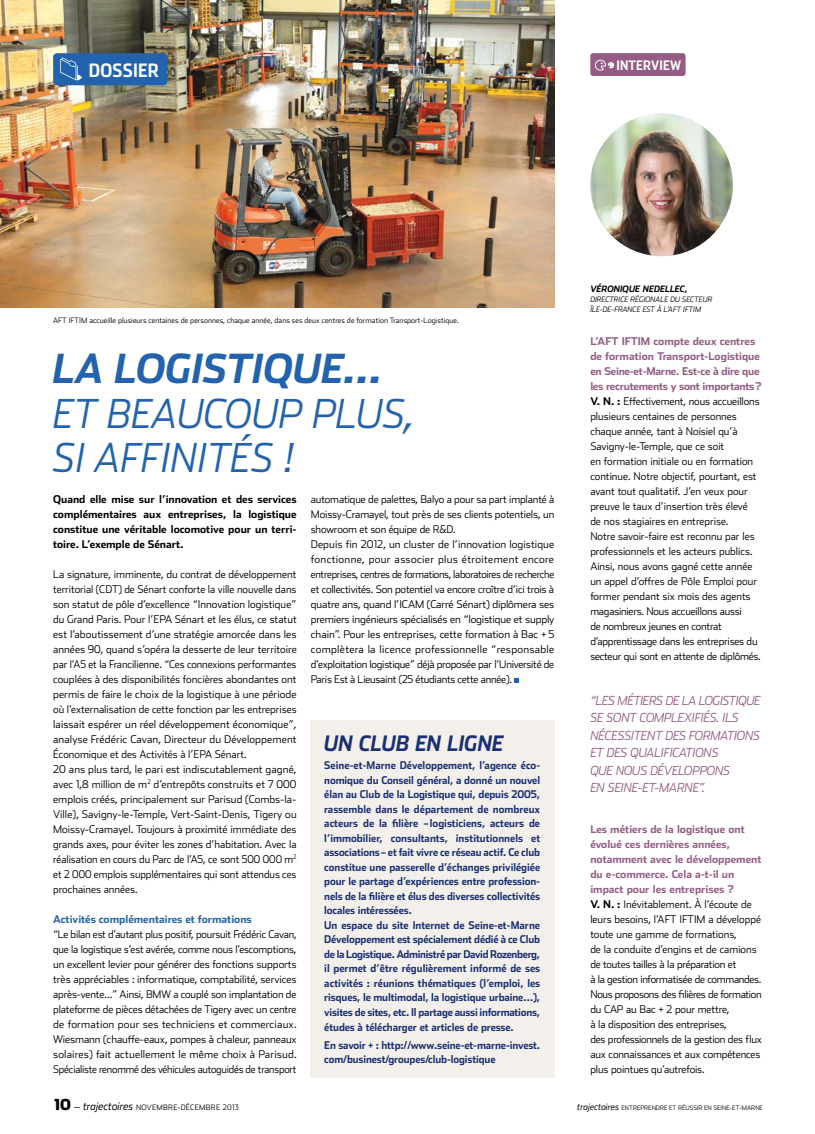
<style>
.page{position:relative;width:815px;height:1134px;background:#fff}
.page>*{position:absolute;margin:0;border:0;box-sizing:border-box;transform-origin:0 0}
.t1{font:italic 300 40px/44.4px "Stainless";color:#2363ad}
.t2{font:italic 700 40px "Stainless";color:#2363ad}
.t3{font:italic 700 21.25px "Stainless";color:#1a3075;scale:.95 1}
.t4{font:700 18.38px "Stainless Cond";color:#fff}
.t5{font:700 13.12px "Stainless Cond";letter-spacing:.015em;color:#fff}
.t6{font:italic 300 12.5px/17.5px "Stainless";letter-spacing:-.02em;color:#955c84}
.t7{font:italic 300 11.25px "Stainless";letter-spacing:-.005em;color:#000}
.t8{font:300 10.62px/15px "Stainless";letter-spacing:-.005em;color:#000}
.t9{font:700 10.62px/14.5px "Stainless";letter-spacing:-.01em;color:#1a3075;scale:.95 1}
.t10{font:700 10.62px/15px "Stainless";color:#000;text-align:justify}
.t11{font:700 10.62px "Stainless";color:#2363ad}
.t12{font:italic 700 8.75px "Stainless";color:#000}
.t13{font:300 7.5px "Stainless";letter-spacing:.01em;color:#000}
.t14{font:italic 300 7.5px "Stainless";color:#000}
.t15{font:300 6.25px "Stainless";color:#000}
.s1{font-weight:700;color:#955c84}
.s2{font-weight:700}
.s3{font-weight:900;font-style:normal;font-size:15px}
.s4{font-style:normal;font-size:8.75px}
.s5{font-style:normal;font-size:7.5px}
.s6{font-style:italic;font-size:9.38px}
</style>
<div class="page">
<img style="left:0;top:0;width:554px;height:308px">
<svg style="left:514px;top:678px;width:5px;height:4px"></svg>
<div style="left:53px;top:53px;width:114px;height:32px;background:#2363ad;border-radius:4px"></div>
<svg style="left:60px;top:58px;width:22px;height:22px"></svg>
<img style="left:590px;top:114px;width:143px;height:142px;border-radius:71px">
<div style="left:590px;top:53px;width:96px;height:23px;background:#955c84;border-radius:3px"></div>
<svg style="left:595px;top:60px;width:19px;height:11px"></svg>
<div style="left:310px;top:720px;width:244px;height:357px;background:#f3efeb"></div>
<h3 class="t4" style="left:89px;top:59px;width:72px">DOSSIER</h3>
<p class="t5" style="left:616px;top:57px;width:66px">INTERVIEW</p>
<p class="t13" style="left:53px;top:315px;width:407px">AFT I FTI M accueille plusieurs centaines de personnes, chaque année, dans ses deux centres de formation Transport-Logistique.</p>
<h1 class="t2" style="left:53px;top:345px;width:331px">LA LOGISTIQUE…</h1>
<h1 class="t1" style="left:53px;top:391px;width:363px">ET BEA UCOUPPL US,<br>SI AFFINIT</h1>
<h1 class="t1" style="left:231px;top:436px;width:66px">ÉS !</h1>
<p class="t10" style="left:53px;top:491px;width:245px">Quand elle mise sur l’innovation et des services complémentaires aux entreprises, la logistique constitue une véritable locomotive pour un terri&shy;toire. L’exemple de Sénart.</p>
<p class="t8" style="left:53px;top:566px;width:245px">La signature, imminente, du contrat de développement territorial (CDT) de Sénart conforte la ville nouvelle dans son statut de pôle d’excellence “I nnovation logistique” du Grand Paris. Pour l’EPA Sénart et les élus, ce statut est l’aboutissement d’une stratégie amorcée dans les années 90, quand s’opéra la desserte de leur territoire par l’A5 et la Francilienne. “Ces connexions performantes couplées à des disponibilités foncières abondantes ont permis de faire le choix de la logistique à une période où l’externalisation de cette fonction par les entreprises laissait espérer un réel développement économique”, analyse Frédéric Cavan, Directeur du Développement Économique et des Activités à l’EPA Sénart.<br>20 ans plus tard, le pari est indiscutablement gagné, avec 1,8 million de m<sup>2</sup> d’entrepôts construits et 7 000 emplois créés, principalement sur Parisud (Combs-la-Ville), Savigny-le-Temple, Vert-Saint-Denis, Tigery ou Moissy-Cramayel. Toujours à proximité immédiate des grands axes, pour éviter les zones d’habitation. Avec la réalisation en cours du Parc de l’A5, ce sont 500 000 m<sup>2 </sup>et 2 000 emplois supplémentaires qui sont attendus ces prochaines années.</p>
<p class="t11" style="left:53px;top:912px;width:200px">Activités complémentaires et formations</p>
<p class="t8" style="left:53px;top:926px;width:245px;text-align:justify">“Le bilan est d’autant plus positif, poursuit Frédéric Cavan, que la logistique s’est avérée, comme nous l’escomptions, un excellent levier pour générer des fonctions supports très appréciables : informatique, comptabilité, services après-vente…” Ainsi, BMW a couplé son implantation de plateforme de pièces détachées de Tigery avec un centre de formation pour ses techniciens et commerciaux.<br>Wiesmann (chauffe-eaux, pompes à chaleur, panneaux solaires) fait actuellement le même choix à Parisud.<br>Spécialiste renommé des véhicules autoguidés de transport</p>
<p class="t8" style="left:311px;top:491px;width:245px">automatique de palettes, Balyo a pour sa part implanté à Moissy-Cramayel, tout près de ses clients potentiels, un showroom et son équipe de R&amp;D.<br>Depuis fin 2012, un cluster de l’innovation logistique fonctionne, pour associer plus étroitement encore entreprises, centres de formations, laboratoires de recherche et collectivités. Son potentiel va encore croître d’ici trois à quatre ans, quand l’ICAM (Carré Sénart) diplômera ses premiers ingénieurs spécialisés en “logistique et supply chain”. Pour les entreprises, cette formation à Bac + 5 complètera la licence professionnelle “responsable d’exploitation logistique” déjà proposée par l’Université de Paris Est à Lieusaint (25 étudiants cette année).</p>
<h2 class="t3" style="left:324px;top:731px;width:190px">UN CLUB EN LIGNE</h2>
<p class="t9" style="left:324px;top:758px;width:229px">Seine-et-Marne Développement, l’agence éco&shy;nomique du Conseil général, a donné un nouvel élan au Club de la Logistique qui, depuis 2005, rassemble dans le département de nombreux acteurs de la filière –logisticiens, acteurs de l’immobilier, consultants, institutionnels et associations– et fait vivre ce réseau actif. Ce club constitue une passerelle d’échanges privilégiée pour le partage d’expériences entre profession&shy;nels de la filière et élus des diverses collectivités locales intéressées.<br>Un espace du site Internet de Seine-et-Marne Développement est spécialement dédié à ce Club de la Logistique. Administré par David Rozenberg, il permet d’être régulièrement informé de ses activités : réunions thématiques (l’emploi, les risques, le multimodal, la logistique urbaine…), visites de sites, etc. Il partage aussi informations, études à télécharger et articles de presse.</p>
<p class="t9" style="left:324px;top:1037px;width:229px">En savoir + : http://www.seine-et-marne-invest. com/businest/groupes/club-logistique</p>
<p class="t12" style="left:590px;top:284px;width:99px">VÉRONIQUE NEDELLEC,</p>
<p class="t14" style="left:590px;top:295px;width:5px">DIRECTRICE</p>
<p class="t14" style="left:631px;top:295px;width:14px">RÉGIONALE</p>
<p class="t14" style="left:670px;top:295px;width:17px">DU SECTE</p>
<p class="t14" style="left:703px;top:295px;width:9px">UR</p>
<p class="t14" style="left:590px;top:305px;width:34px">ÎLE-DE-FRANCE</p>
<p class="t14" style="left:643px;top:305px;width:60px">EST À L’AFT IFTIM</p>
<p class="t8" style="left:590px;top:333px;width:173px"><span class="s1">L’AFT IFTIM compte deux centres de formation Transport-Logistique en Seine-et-Marne. Est-ce à dire que les recrutements y sont importants?<br></span><span class="s2">V. N. :</span> Effectivement, nous accueillons plusieurs centaines de personnes chaque année, tant à Noisiel qu’à Savigny-le-Temple, que ce soit<br>en formation initiale ou en formation continue. Notre objectif, pourtant, est avant tout qualitatif. J’en veux pour preuve le taux d’insertion très élevé<br>de nos stagiaires en entreprise.<br>Notre savoir-faire est reconnu par les professionnels et les acteurs publics.<br>Ainsi, nous avons gagné cette année un appel d’offres de Pôle Emploi pour former pendant six mois des agents magasiniers. Nous accueillons aussi<br>de nombreux jeunes en contrat d’apprentissage dans les entreprises du secteur qui sont en attente de diplômés.</p>
<p class="t6" style="left:590px;top:691px;width:50px">“LES MÉTIERS</p>
<p class="t6" style="left:666px;top:691px;width:40px">DELA LOGISTI</p>
<p class="t6" style="left:738px;top:691px;width:23px">QUE</p>
<p class="t6" style="left:590px;top:709px;width:25px">SE SONT</p>
<p class="t6" style="left:640px;top:709px;width:9px">COMPLE</p>
<p class="t6" style="left:684px;top:709px;width:49px">XIFIÉS. ILS</p>
<p class="t6" style="left:590px;top:726px;width:22px">NÉCESSITENT</p>
<p class="t6" style="left:665px;top:726px;width:32px">DES FORMATIONS</p>
<p class="t6" style="left:590px;top:744px;width:90px">ET DES QUALIFICATIONS<br>QUE NOUS DÉVELOPPONS<br>EN SEINE</p>
<p class="t6" style="left:638px;top:779px;width:41px">-ET-MARNE</p>
<p class="t6" style="left:699px;top:779px;width:8px">”.</p>
<p class="t8" style="left:590px;top:821px;width:173px"><span class="s1">Les métiers de la logistique ont évolué ces dernières années, notamment avec le développement du e-commerce. Cela a-t-il un impact pour les entreprises ?<br></span><span class="s2">V. N. :</span> I névitablement. À l’écoute de leurs besoins, l’AFT I FTI M a développé toute une gamme de formations,<br>de la conduite d’engins et de camions de toutes tailles à la préparation et<br>à la gestion informatisée de commandes.<br>Nous proposons des filières de formation du CAP au Bac + 2 pour mettre,<br>à la disposition des entreprises,<br>des professionnels de la gestion des flux aux connaissances et aux compétences plus pointues qu’autrefois.</p>
<p class="t7" style="left:54px;top:1099px;width:99px"><span class="s3">10</span> <span class="s4">—</span> TRAJECTOIRES <span class="s5">novemb</span></p>
<p class="t13" style="left:168px;top:1103px;width:28px">re-Décemb</p>
<p class="t13" style="left:211px;top:1103px;width:29px">re 2013</p>
<p class="t15" style="left:577px;top:1104px;width:187px"><span class="s6">TRAJECTOIRES</span> Entreprendre et réussir en Seine-et-Marne</p>
</div>
